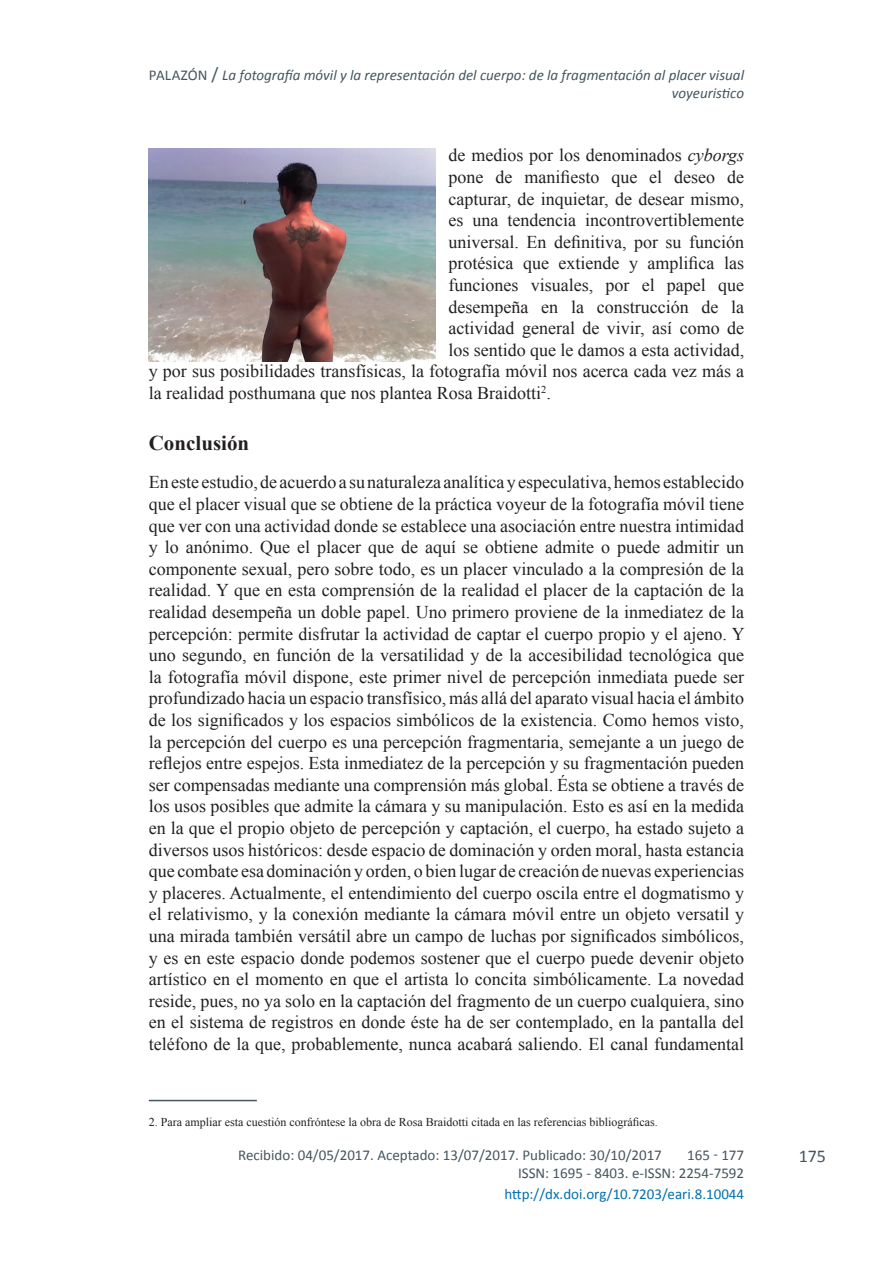
<style>
.page{position:relative;width:893px;height:1263px;background:#fff}
.page>*{position:absolute;margin:0;border:0;box-sizing:border-box;transform-origin:0 0}
.t1{font:700 21px "Times New Roman";color:#231f20}
.t2{font:18px/21.6px "Times New Roman";color:#231f20;text-align:justify}
.t3{font:18px "Calibri";color:#45555f}
.t4{font:15px "Calibri";color:#45555f}
.t5{font:italic 15px/18px "Calibri";color:#45555f;text-align:right}
.t6{font:15px "Calibri";color:#0070af}
.t7{font:12px "Times New Roman";color:#231f20}
.s1{font-style:normal}
.s2{font-style:normal;font-size:18px}
.s3{font-style:italic}
</style>
<div class="page">
<hr style="left:149px;top:1100px;width:108px;height:1px;background:#45555f">
<img style="left:149px;top:149px;width:287px;height:213px">
<p class="t5" style="left:149px;top:65px;width:597px"><span class="s1">PALAZÓN</span> <span class="s2">/</span> La fotografía móvil y la representación del cuerpo: de la fragmentación al placer visual voyeuristico</p>
<p class="t2" style="left:449px;top:144px;width:297px">de medios por los denominados <span class="s3">cyborgs</span></p>
<p class="t2" style="left:449px;top:166px;width:297px">pone de manifiesto que el deseo de</p>
<p class="t2" style="left:449px;top:187px;width:297px">capturar, de inquietar, de desear mismo,</p>
<p class="t2" style="left:449px;top:209px;width:297px">es una tendencia incontrovertiblemente</p>
<p class="t2" style="left:449px;top:231px;width:297px">universal. En definitiva, por su función</p>
<p class="t2" style="left:449px;top:252px;width:297px">protésica que extiende y amplifica las</p>
<p class="t2" style="left:449px;top:274px;width:297px">funciones visuales, por el papel que</p>
<p class="t2" style="left:449px;top:295px;width:297px">desempeña en la construcción de la</p>
<p class="t2" style="left:449px;top:317px;width:297px">actividad general de vivir, así como de</p>
<p class="t2" style="left:449px;top:339px;width:297px">los sentido que le damos a esta actividad,</p>
<p class="t2" style="left:149px;top:360px;width:597px">y por sus posibilidades transfísicas, la fotografía móvil nos acerca cada vez más a</p>
<p class="t2" style="left:149px;top:382px;width:404px">la realidad posthumana que nos plantea Rosa Braidotti<sup>2</sup>.</p>
<p class="t1" style="left:149px;top:428px;width:102px">Conclusión</p>
<p class="t2" style="left:149px;top:471px;width:597px">En este estudio, de acuerdo a su naturaleza analítica y especulativa, hemos establecido que el placer visual que se obtiene de la práctica voyeur de la fotografía móvil tiene que ver con una actividad donde se establece una asociación entre nuestra intimidad y lo anónimo. Que el placer que de aquí se obtiene admite o puede admitir un componente sexual, pero sobre todo, es un placer vinculado a la compresión de la realidad. Y que en esta comprensión de la realidad el placer de la captación de la realidad desempeña un doble papel. Uno primero proviene de la inmediatez de la percepción: permite disfrutar la actividad de captar el cuerpo propio y el ajeno. Y uno segundo, en función de la versatilidad y de la accesibilidad tecnológica que la fotografía móvil dispone, este primer nivel de percepción inmediata puede ser profundizado hacia un espacio transfísico, más allá del aparato visual hacia el ámbito de los significados y los espacios simbólicos de la existencia. Como hemos visto, la percepción del cuerpo es una percepción fragmentaria, semejante a un juego de reflejos entre espejos. Esta inmediatez de la percepción y su fragmentación pueden ser compensadas mediante una comprensión más global. Ésta se obtiene a través de los usos posibles que admite la cámara y su manipulación. Esto es así en la medida en la que el propio objeto de percepción y captación, el cuerpo, ha estado sujeto a diversos usos históricos: desde espacio de dominación y orden moral, hasta estancia que combate esa dominación y orden, o bien lugar de creación de nuevas experiencias y placeres. Actualmente, el entendimiento del cuerpo oscila entre el dogmatismo y el relativismo, y la conexión mediante la cámara móvil entre un objeto versatil y una mirada también versátil abre un campo de luchas por significados simbólicos, y es en este espacio donde podemos sostener que el cuerpo puede devenir objeto artístico en el momento en que el artista lo concita simbólicamente. La novedad reside, pues, no ya solo en la captación del fragmento de un cuerpo cualquiera, sino en el sistema de registros en donde éste ha de ser contemplado, en la pantalla del teléfono de la que, probablemente, nunca acabará saliendo. El canal fundamental</p>
<p class="t7" style="left:149px;top:1114px;width:510px">2. Para ampliar esta cuestión confróntese la obra de Rosa Braidotti citada en las referencias bibliográficas.</p>
<p class="t4" style="left:238px;top:1145px;width:425px">Recibido: 04/05/2017. Aceptado: 13/07/2017. Publicado: 30/10/2017</p>
<p class="t4" style="left:687px;top:1145px;width:58px">165 - 177</p>
<p class="t6" style="left:504px;top:1184px;width:241px">http://dx.doi.org/10.7203/eari.8.10044</p>
<p class="t4" style="left:518px;top:1163px;width:228px">ISSN: 1695 - 8403. e-ISSN: 2254-7592</p>
<p class="t3" style="left:799px;top:1144px;width:29px">175</p>
</div>
